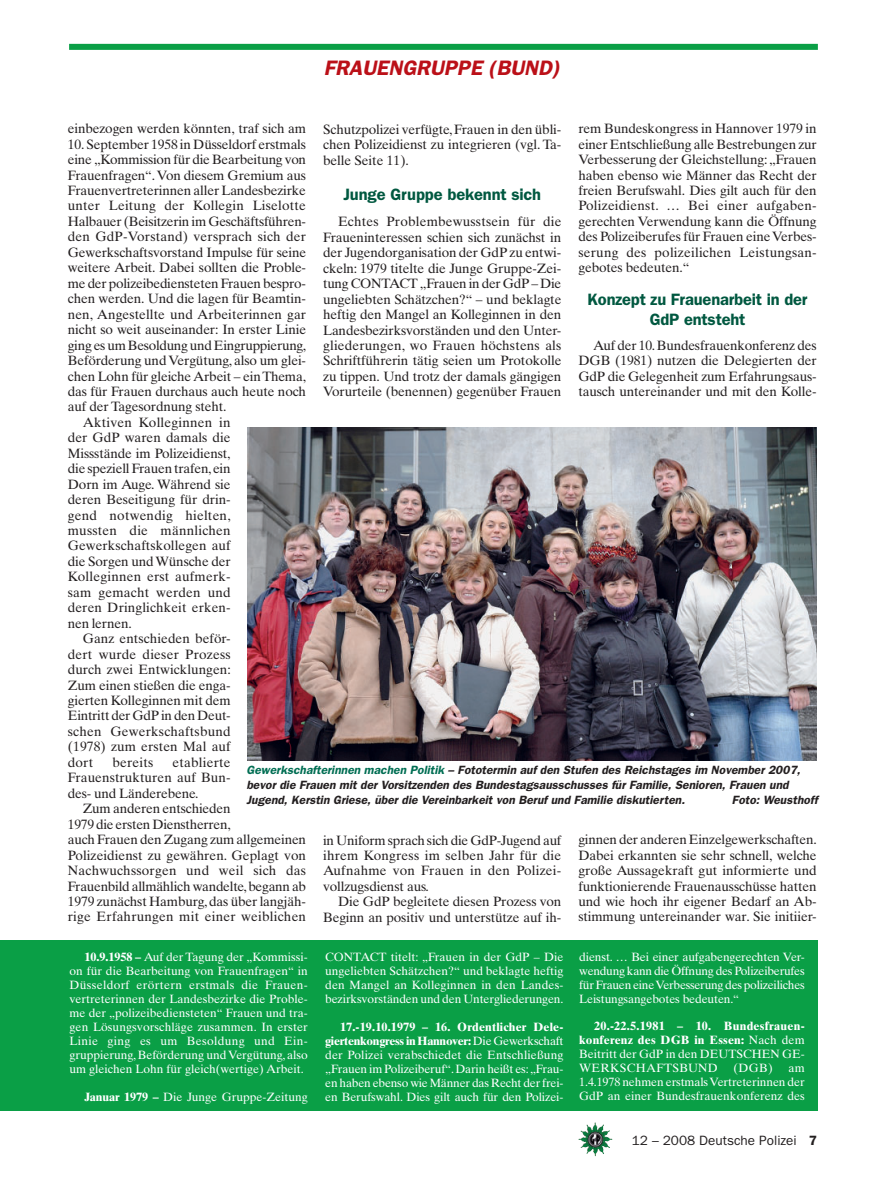
<style>
.page{position:relative;width:893px;height:1191px;background:#fff}
.page>*{position:absolute;margin:0;border:0;box-sizing:border-box;transform-origin:0 0}
.t1{font:italic 600 21px "Franklin Gothic";color:#bb1018}
.t2{font:600 16.5px/19.5px "Franklin Gothic";letter-spacing:-.01em;color:#005840;text-align:center}
.t3{font:13.5px/15.5px "Times Ten";letter-spacing:-.01em;color:#231f20;text-align:justify}
.t4{font:13.5px "Times Ten";letter-spacing:.015em;color:#231f20}
.t5{font:13.5px "Times Ten";letter-spacing:.01em;color:#231f20}
.t6{font:13.5px "Franklin Gothic";color:#231f20}
.t7{font:12px/14px "Times Ten";letter-spacing:-.01em;color:#fff;text-align:justify}
.t8{font:italic 600 12px/15px "Franklin Gothic";color:#231f20}
.t9{font:700 12px/14px "Times Ten";letter-spacing:.02em;color:#fff;text-align:justify}
.s1{color:#006e53}
.s2{font-weight:700}
.s3{font-weight:400}
.s4{font-weight:600}
</style>
<div class="page">
<img style="left:580px;top:1124px;width:32px;height:32px">
<div style="left:69px;top:44px;width:748px;height:6px;background:#0a9f46"></div>
<div style="left:0;top:940px;width:817px;height:170px;background:#0a9f46"></div>
<img style="left:248px;top:427px;width:568px;height:333px">
<h1 class="t1" style="left:324px;top:60px;width:241px">FRAUENGRUPPE (BUND)</h1>
<p class="t3" style="left:68px;top:122px;width:240px">einbezogen werden könnten, traf sich am</p>
<p class="t3" style="left:68px;top:138px;width:240px">10. September 1958 in Düsseldorf erstmals</p>
<p class="t3" style="left:68px;top:153px;width:240px">eine „Kommission für die Bearbeitung von</p>
<p class="t3" style="left:68px;top:169px;width:240px">Frauenfragen“. Von diesem Gremium aus</p>
<p class="t3" style="left:68px;top:184px;width:240px">Frauenvertreterinnen aller Landesbezirke</p>
<p class="t4" style="left:68px;top:201px;width:240px">unter Leitung der Kollegin Liselotte</p>
<p class="t3" style="left:68px;top:215px;width:240px">Halbauer (Beisitzerin im Geschäftsführen-</p>
<p class="t4" style="left:68px;top:232px;width:240px">den GdP-Vorstand) versprach sich der</p>
<p class="t3" style="left:68px;top:246px;width:240px">Gewerkschaftsvorstand Impulse für seine</p>
<p class="t3" style="left:68px;top:261px;width:240px">weitere Arbeit. Dabei sollten die Proble-</p>
<p class="t3" style="left:68px;top:277px;width:240px">me der polizeibediensteten Frauen bespro-</p>
<p class="t3" style="left:68px;top:292px;width:240px">chen werden. Und die lagen für Beamtin-</p>
<p class="t3" style="left:68px;top:308px;width:240px">nen, Angestellte und Arbeiterinnen gar</p>
<p class="t3" style="left:68px;top:323px;width:240px">nicht so weit auseinander: In erster Linie</p>
<p class="t3" style="left:68px;top:339px;width:240px">ging es um Besoldung und Eingruppierung,</p>
<p class="t3" style="left:68px;top:354px;width:240px">Beförderung und Vergütung, also um glei-</p>
<p class="t3" style="left:68px;top:369px;width:240px">chen Lohn für gleiche Arbeit – ein Thema,</p>
<p class="t3" style="left:68px;top:385px;width:240px">das für Frauen durchaus auch heute noch</p>
<p class="t3" style="left:68px;top:400px;width:160px">auf der Tagesordnung steht.</p>
<p class="t4" style="left:83px;top:417px;width:149px">Aktiven Kolleginnen in</p>
<p class="t3" style="left:68px;top:431px;width:164px">der GdP waren damals die</p>
<p class="t3" style="left:68px;top:447px;width:164px">Missstände im Polizeidienst,</p>
<p class="t3" style="left:68px;top:462px;width:164px">die speziell Frauen trafen, ein</p>
<p class="t3" style="left:68px;top:478px;width:164px">Dorn im Auge. Während sie</p>
<p class="t3" style="left:68px;top:493px;width:164px">deren Beseitigung für drin-</p>
<p class="t4" style="left:68px;top:510px;width:164px">gend notwendig hielten,</p>
<p class="t4" style="left:68px;top:525px;width:164px">mussten die männlichen</p>
<p class="t3" style="left:68px;top:539px;width:164px">Gewerkschaftskollegen auf</p>
<p class="t3" style="left:68px;top:555px;width:164px">die Sorgen und Wünsche der</p>
<p class="t4" style="left:68px;top:572px;width:164px">Kolleginnen erst aufmerk-</p>
<p class="t4" style="left:68px;top:587px;width:164px">sam gemacht werden und</p>
<p class="t5" style="left:68px;top:603px;width:164px">deren Dringlichkeit erken-</p>
<p class="t3" style="left:68px;top:617px;width:65px">nen lernen.</p>
<p class="t3" style="left:83px;top:632px;width:149px">Ganz entschieden beför-</p>
<p class="t4" style="left:68px;top:649px;width:164px">dert wurde dieser Prozess</p>
<p class="t3" style="left:68px;top:663px;width:164px">durch zwei Entwicklungen:</p>
<p class="t3" style="left:68px;top:678px;width:164px">Zum einen stießen die enga-</p>
<p class="t3" style="left:68px;top:694px;width:164px">gierten Kolleginnen mit dem</p>
<p class="t3" style="left:68px;top:709px;width:164px">Eintritt der GdP in den Deut-</p>
<p class="t4" style="left:68px;top:726px;width:164px">schen Gewerkschaftsbund</p>
<p class="t3" style="left:68px;top:740px;width:164px">(1978) zum ersten Mal auf</p>
<p class="t3" style="left:68px;top:756px;width:27px">dort</p>
<p class="t4" style="left:112px;top:757px;width:42px">bereits</p>
<p class="t3" style="left:578px;top:122px;width:240px">rem Bundeskongress in Hannover 1979 in einer Entschließung alle Bestrebungen zur Verbesserung der Gleichstellung: „Frauen haben ebenso wie Männer das Recht der freien Berufswahl. Dies gilt auch für den Polizeidienst. … Bei einer aufgaben&shy;gerechten Verwendung kann die Öffnung des Polizeiberufes für Frauen eine Verbes&shy;serung des polizeilichen Leistungsan&shy;gebotes bedeuten.“</p>
<p class="t2" style="left:587px;top:291px;width:221px">Konzept zu Frauenarbeit in der<br>GdP entsteht</p>
<p class="t3" style="left:578px;top:339px;width:240px;text-indent:15px">Auf der 10. Bundesfrauenkonferenz des DGB (1981) nutzen die Delegierten der GdP die Gelegenheit zum Erfahrungsaus&shy;tausch untereinander und mit den Kolle-</p>
<p class="t3" style="left:323px;top:123px;width:240px">Schutzpolizei verfügte, Frauen in den übli&shy;chen Polizeidienst zu integrieren (vgl. Ta&shy;belle Seite 11).</p>
<p class="t2" style="left:343px;top:186px;width:199px">Junge Gruppe bekennt sich</p>
<p class="t3" style="left:323px;top:215px;width:240px;text-indent:15px">Echtes Problembewusstsein für die Fraueninteressen schien sich zunächst in der Jugendorganisation der GdP zu entwi&shy;ckeln: 1979 titelte die Junge Gruppe-Zei&shy;tung CONTACT „Frauen in der GdP – Die ungeliebten Schätzchen?“ – und beklagte heftig den Mangel an Kolleginnen in den Landesbezirksvorständen und den Unter&shy;gliederungen, wo Frauen höchstens als Schriftführerin tätig seien um Protokolle zu tippen. Und trotz der damals gängigen Vorurteile (benennen) gegenüber Frauen</p>
<p class="t3" style="left:68px;top:756px;width:164px;text-indent:105px">etablierte Frauenstrukturen auf Bun&shy;des- und Länderebene.</p>
<p class="t3" style="left:68px;top:802px;width:240px;text-align:left;text-indent:15px">Zum anderen entschieden<br>1979 die ersten Dienstherren,<br>auch Frauen den Zugang zum allgemeinen Polizeidienst zu gewähren. Geplagt von Nachwuchssorgen und weil sich das Frauenbild allmählich wandelte, begann ab 1979 zunächst Hamburg, das über langjäh&shy;rige Erfahrungen mit einer weiblichen</p>
<p class="t8" style="left:246px;top:764px;width:557px"><span class="s1">Gewerkschafterinnen machen Politik</span> – Fototermin auf den Stufen des Reichstages im November 2007, bevor die Frauen mit der Vorsitzenden des Bundestagsausschusses für Familie, Senioren, Frauen und<br>Jugend, Kerstin Griese, über die Vereinbarkeit von Beruf und Familie diskutierten.</p>
<p class="t8" style="left:731px;top:793px;width:87px">Foto: Weusthoff</p>
<p class="t3" style="left:578px;top:833px;width:240px">ginnen der anderen Einzelgewerkschaften.<br>Dabei erkannten sie sehr schnell, welche große Aussagekraft gut informierte und funktionierende Frauenausschüsse hatten und wie hoch ihr eigener Bedarf an Ab&shy;stimmung untereinander war. Sie initiier-</p>
<p class="t3" style="left:323px;top:833px;width:240px">in Uniform sprach sich die GdP-Jugend auf ihrem Kongress im selben Jahr für die Aufnahme von Frauen in den Polizei&shy;vollzugsdienst aus.</p>
<p class="t3" style="left:323px;top:895px;width:240px;text-align:right">Die GdP begleitete diesen Prozess von<br>Beginn an positiv und unterstütze auf ih-</p>
<p class="t7" style="left:70px;top:951px;width:240px;text-indent:15px"><span class="s2">10.9.1958 –</span> Auf der Tagung der „Kommissi&shy;on für die Bearbeitung von Frauenfragen“ in Düsseldorf erörtern erstmals die Frauen&shy;vertreterinnen der Landesbezirke die Proble&shy;me der „polizeibediensteten“ Frauen und tra&shy;gen Lösungsvorschläge zusammen. In erster Linie ging es um Besoldung und Ein&shy;gruppierung, Beförderung und Vergütung, also um gleichen Lohn für gleich(wertige) Arbeit.</p>
<p class="t7" style="left:84px;top:1091px;width:225px"><span class="s2">Januar 1979 –</span> Die Junge Gruppe-Zeitung</p>
<p class="t7" style="left:325px;top:951px;width:240px">CONTACT titelt: „Frauen in der GdP – Die ungeliebten Schätzchen?“ und beklagte heftig den Mangel an Kolleginnen in den Landes&shy;bezirksvorständen und den Untergliederungen.</p>
<p class="t7" style="left:325px;top:1021px;width:240px;text-indent:15px"><span class="s2">17.-19.10.1979 – 16. Ordentlicher Dele&shy;giertenkongress in Hannover:</span> Die Gewerkschaft der Polizei verabschiedet die Entschließung „Frauen im Polizeiberuf“. Darin heißt es: „Frau&shy;en haben ebenso wie Männer das Recht der frei&shy;en Berufswahl. Dies gilt auch für den Polizei-</p>
<p class="t7" style="left:579px;top:951px;width:227px">dienst. … Bei einer aufgabengerechten Ver&shy;wendung kann die Öffnung des Polizeiberufes für Frauen eine Verbesserung des polizeiliches Leistungsangebotes bedeuten.“</p>
<p class="t9" style="left:579px;top:1020px;width:227px;text-indent:15px">20.-22.5.1981 – 10. Bundesfrauen&shy;konferenz des DGB in Essen: <span class="s3">Nach dem Beitritt der GdP in den DEUTSCHEN GE-WERKSCHAFTSBUND</span></p>
<p class="t7" style="left:733px;top:1062px;width:41px">(DGB)</p>
<p class="t7" style="left:579px;top:1062px;width:227px;text-indent:209px">am 1.4.1978 nehmen erstmals Vertreterinnen der GdP an einer Bundesfrauenkonferenz des</p>
<p class="t6" style="left:631px;top:1135px;width:187px">12 – 2008 Deutsche Polizei <span class="s4">7</span></p>
</div>
